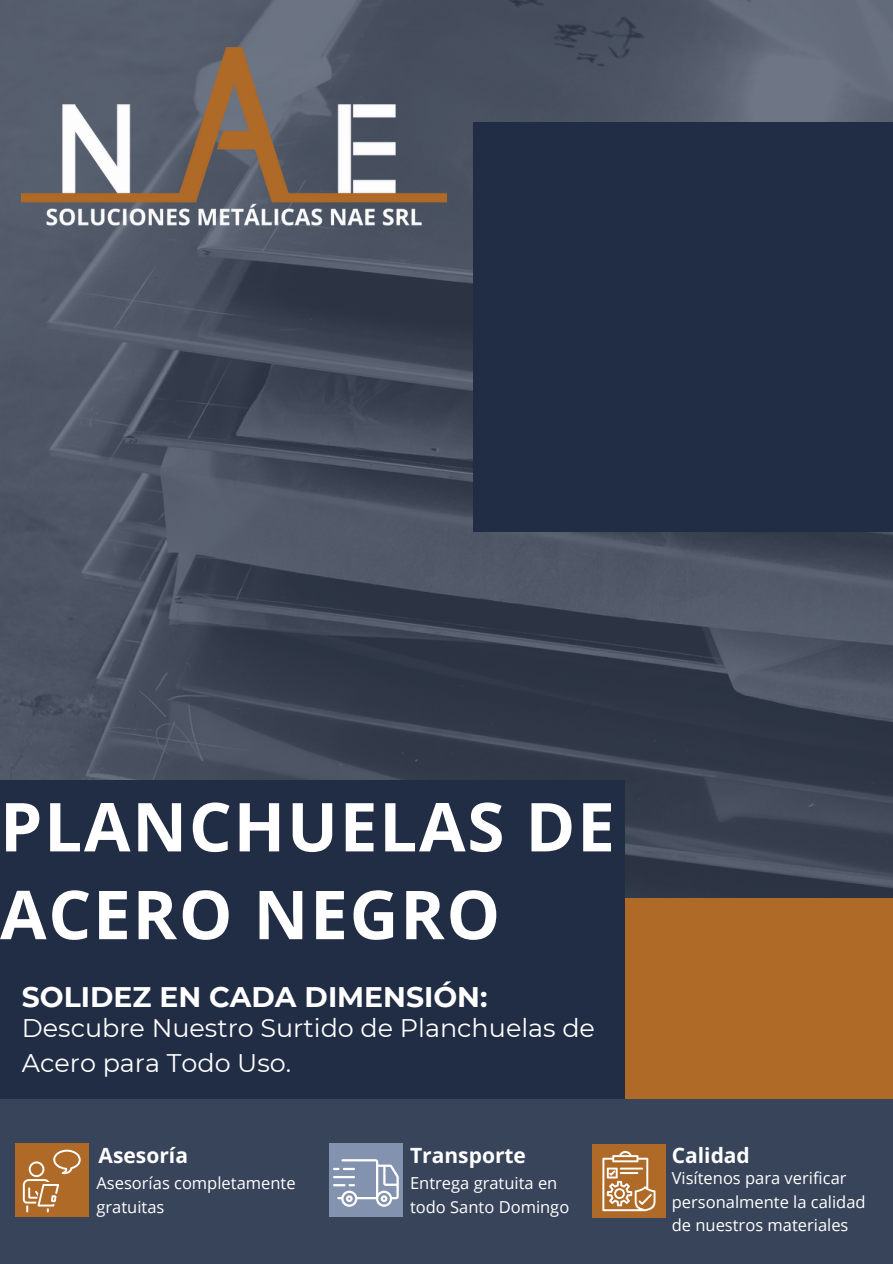
<style>
.page{position:relative;width:893px;height:1264px;background:#fff}
.page>*{position:absolute;margin:0;border:0;box-sizing:border-box;transform-origin:0 0}
.t1{font:700 67.5px/87.8px "Open Sans";letter-spacing:.025em;color:#fff}
.t2{font:700 28.2px "Montserrat";color:#fff}
.t3{font:25.5px/35px "Montserrat";color:#fff}
.t4{font:700 21px "Open Sans";color:#fff}
.t5{font:16.5px/23.7px "Open Sans";color:#fff}
</style>
<div class="page">
<div style="left:0;top:0;width:892px;height:1263px;background:#38445a"></div>
<img style="left:0;top:0;width:892px;height:898px">
<div style="left:439px;top:898px;width:453px;height:201px;background:#af6a28"></div>
<div style="left:0;top:780px;width:624px;height:319px;background:#212d45"></div>
<div style="left:472px;top:123px;width:420px;height:409px;background:#212d45"></div>
<img style="left:22px;top:27px;width:424px;height:221px">
<div style="left:15px;top:1143px;width:74px;height:74px;background:#af6a28"></div>
<svg style="left:23px;top:1149px;width:57px;height:63px"></svg>
<div style="left:329px;top:1143px;width:73px;height:73px;background:#8393af"></div>
<svg style="left:333px;top:1159px;width:65px;height:47px"></svg>
<div style="left:592px;top:1143px;width:73px;height:74px;background:#af6a28"></div>
<svg style="left:602px;top:1151px;width:53px;height:60px"></svg>
<p class="t1" style="left:0;top:781px;width:616px">PLANCHUELAS DE<br>ACERO NEGRO</p>
<p class="t2" style="left:22px;top:979px;width:467px">SOLIDEZ EN CADA DIMENSIÓN:</p>
<p class="t3" style="left:22px;top:1010px;width:574px">Descubre Nuestro Surtido de Planchuelas de<br>Acero para Todo Uso.</p>
<p class="t4" style="left:99px;top:1140px;width:91px">Asesoría</p>
<p class="t5" style="left:96px;top:1171px;width:201px">Asesorías completamente gratuitas</p>
<p class="t4" style="left:410px;top:1140px;width:117px">Transporte</p>
<p class="t5" style="left:410px;top:1170px;width:161px">Entrega gratuita en todo Santo Domingo</p>
<p class="t4" style="left:671px;top:1140px;width:80px">Calidad</p>
<p class="t5" style="left:671px;top:1165px;width:195px">Visítenos para verificar personalmente la calidad de nuestros materiales</p>
</div>
